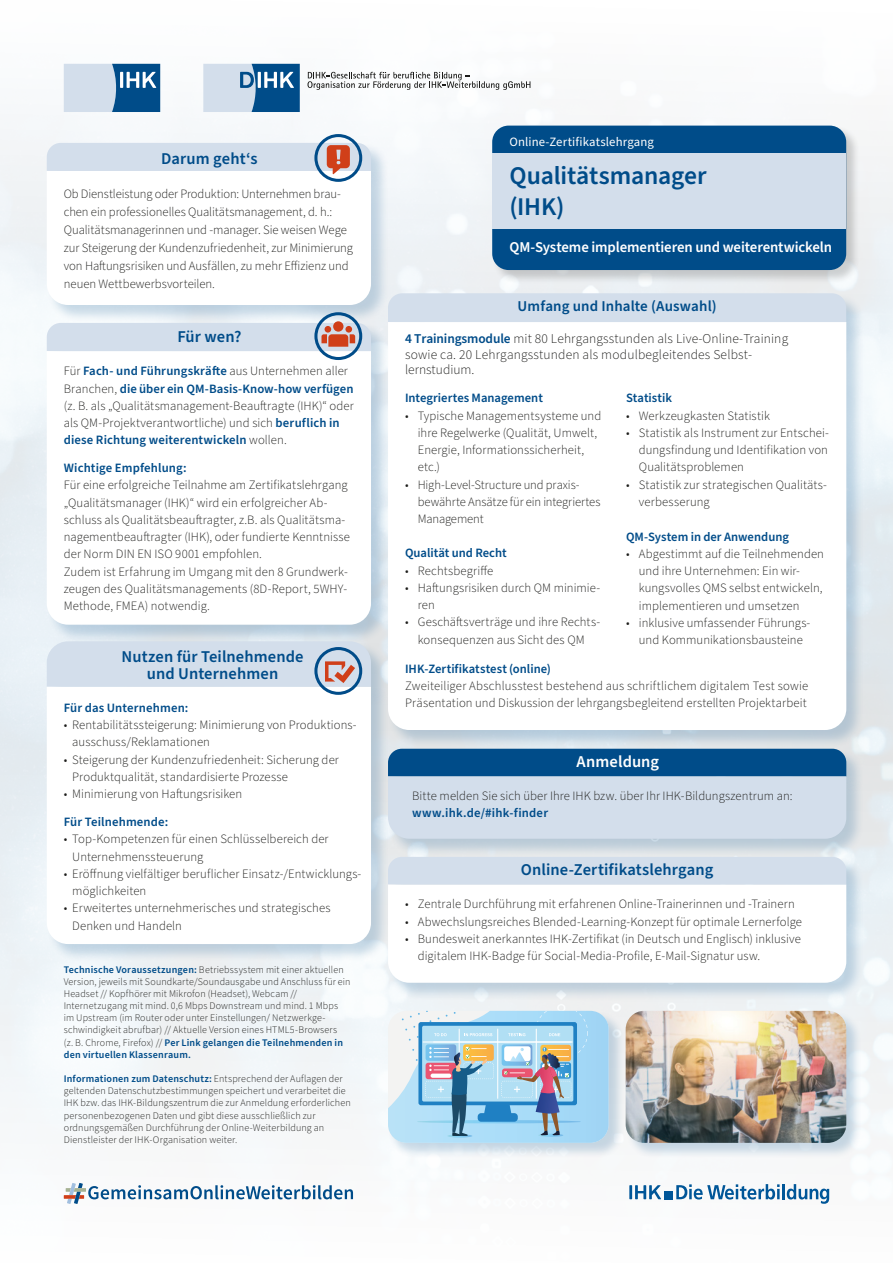
<style>
.page{position:relative;width:893px;height:1263px;background:#fff}
.page>*{position:absolute;margin:0;border:0;box-sizing:border-box;transform-origin:0 0}
.t1{font:600 25.5px "Source Sans Pro";letter-spacing:-.005em;color:#004c89}
.t2{font:600 16.5px/17.2px "Source Sans Pro";letter-spacing:.005em;color:#004c89;text-align:center}
.t3{font:600 16.5px "Source Sans Pro";letter-spacing:.005em;color:#fff}
.t4{font:600 15px "Source Sans Pro";letter-spacing:-.005em;color:#fff}
.t5{font:600 15px "Source Sans Pro";letter-spacing:.01em;color:#004c89}
.t6{font:300 13.5px/15.5px "Source Sans Pro";letter-spacing:.015em;color:#1d1d1b}
.t7{font:300 12.75px/17.2px "Source Sans Pro";letter-spacing:.005em;color:#1d1d1b}
.t8{font:600 12.75px "Source Sans Pro";letter-spacing:.005em;color:#004c89}
.t9{font:12.75px "Source Sans Pro";letter-spacing:.01em;color:#fff}
.t10{font:300 10.2px/12.1px "Source Sans Pro";letter-spacing:.015em;color:#1d1d1b}
.s1{font-weight:600;color:#004c89}
</style>
<div class="page">
<img style="left:0;top:63px;width:893px;height:1137px">
<div style="left:388px;top:293px;width:476px;height:47px;background:#004c89;opacity:.2"></div>
<div style="left:389px;top:293px;width:457px;height:29px;background:#d3deeb"></div>
<div style="left:47px;top:323px;width:342px;height:46px;background:#004c89;opacity:.2"></div>
<div style="left:47px;top:143px;width:342px;height:46px;background:#004c89;opacity:.2"></div>
<div style="left:47px;top:171px;width:342px;height:152px;background:#004c89;opacity:.2"></div>
<div style="left:47px;top:641px;width:342px;height:64px;background:#004c89;opacity:.2"></div>
<div style="left:47px;top:687px;width:342px;height:275px;background:#004c89;opacity:.2"></div>
<svg style="left:47px;top:687px;width:324px;height:257px"></svg>
<div style="left:46px;top:351px;width:343px;height:292px;background:#004c89;opacity:.2"></div>
<svg style="left:47px;top:351px;width:324px;height:274px"></svg>
<div style="left:388px;top:322px;width:476px;height:426px;background:#004c89;opacity:.2"></div>
<svg style="left:388px;top:322px;width:458px;height:408px"></svg>
<div style="left:47px;top:641px;width:324px;height:46px;background:#d3deeb"></div>
<div style="left:314px;top:647px;width:48px;height:48px;border:3px solid #004c89;border-radius:50%"></div>
<svg style="left:47px;top:143px;width:324px;height:162px"></svg>
<div style="left:314px;top:134px;width:48px;height:48px;border:3px solid #004c89;border-radius:50%"></div>
<svg style="left:47px;top:323px;width:324px;height:28px;background:#d1d4de"></svg>
<div style="left:314px;top:312px;width:48px;height:48px;border:3px solid #004c89;border-radius:50%"></div>
<div style="left:388px;top:749px;width:476px;height:46px;background:#004c89;opacity:.2"></div>
<div style="left:388px;top:776px;width:476px;height:81px;background:#004c89;opacity:.2"></div>
<svg style="left:388px;top:749px;width:458px;height:90px;background:#93b2cd"></svg>
<svg style="left:64px;top:64px;width:96px;height:48px;background:#7fa4c4"></svg>
<svg style="left:203px;top:64px;width:97px;height:48px;background:#79a0c1"></svg>
<svg style="left:307px;top:72px;width:223px;height:18px"></svg>
<hr style="left:782px;top:1184px;width:3px;height:15px;background:#005698">
<svg style="left:787px;top:1184px;width:42px;height:20px"></svg>
<div style="left:664px;top:1191px;width:8px;height:8px;background:#005698"></div>
<svg style="left:676px;top:1184px;width:104px;height:15px"></svg>
<hr style="left:629px;top:1185px;width:3px;height:14px;background:#005698">
<svg style="left:635px;top:1185px;width:26px;height:14px"></svg>
<svg style="left:64px;top:1183px;width:289px;height:21px"></svg>
<div style="left:492px;top:125px;width:368px;height:159px;background:#1d1d1b;opacity:.2"></div>
<div style="left:492px;top:126px;width:354px;height:144px;background:#004c89;border-radius:16px"></div>
<div style="left:492px;top:154px;width:354px;height:75px;background:#d3deeb"></div>
<div style="left:388px;top:857px;width:476px;height:46px;background:#004c89;opacity:.2"></div>
<div style="left:388px;top:857px;width:458px;height:27px;background:#d3deeb"></div>
<div style="left:388px;top:885px;width:476px;height:116px;background:#004c89;opacity:.2"></div>
<svg style="left:388px;top:884px;width:458px;height:99px"></svg>
<div style="left:388px;top:1010px;width:237px;height:148px;background:#004c89;opacity:.2"></div>
<svg style="left:388px;top:1011px;width:221px;height:132px;background:#a6c8de"></svg>
<div style="left:625px;top:1010px;width:237px;height:149px;background:#004c89;opacity:.2"></div>
<img style="left:626px;top:1011px;width:220px;height:132px">
<p class="t2" style="left:161px;top:150px;width:98px">Darum geht‘s</p>
<p class="t7" style="left:64px;top:185px;width:291px;line-height:18px">Ob Dienstleistung oder Produktion: Unternehmen brau&shy;chen ein professionelles Qualitätsmanagement, d. h.:<br>Qualitätsmanagerinnen und -manager. Sie weisen Wege zur Steigerung der Kundenzufriedenheit, zur Minimierung von Haftungsrisiken und Ausfällen, zu mehr Effizienz und neuen Wettbewerbsvorteilen.</p>
<p class="t2" style="left:177px;top:329px;width:65px">Für wen?</p>
<p class="t7" style="left:64px;top:363px;width:292px">Für <span class="s1">Fach- und Führungskräfte</span> aus Unternehmen aller Branchen, <span class="s1">die über ein QM-Basis-Know-how verfügen </span>(z. B. als „Qualitätsmanagement-Beauftragte (IHK)“ oder als QM-Projektverantwortliche) und sich <span class="s1">beruflich in diese Richtung weiterentwickeln</span> wollen.</p>
<p class="t8" style="left:64px;top:459px;width:124px">Wichtige Empfehlung:</p>
<p class="t7" style="left:64px;top:477px;width:288px">Für eine erfolgreiche Teilnahme am Zertifikatslehrgang „Qualitätsmanager (IHK)“ wird ein erfolgreicher Ab&shy;schluss als Qualitätsbeauftragter, z.B. als Qualitätsma&shy;nagementbeauftragter (IHK), oder fundierte Kenntnisse der Norm DIN EN ISO 9001 empfohlen.</p>
<p class="t7" style="left:64px;top:563px;width:286px;text-align:justify">Zudem ist Erfahrung im Umgang mit den 8 Grundwerk&shy;zeugen des Qualitätsmanagements (8D-Report, 5WHY-Methode, FMEA) notwendig.</p>
<p class="t2" style="left:122px;top:648px;width:184px">Nutzen für Teilnehmende und Unternehmen</p>
<p class="t8" style="left:64px;top:699px;width:126px">Für das Unternehmen:</p>
<p class="t7" style="left:72px;top:717px;width:286px;text-indent:-9px">• Rentabilitätssteigerung: Minimierung von Produktions&shy;ausschuss/Reklamationen</p>
<p class="t7" style="left:72px;top:751px;width:268px;text-indent:-9px">• Steigerung der Kundenzufriedenheit: Sicherung der<br>Produktqualität, standardisierte Prozesse</p>
<p class="t7" style="left:64px;top:786px;width:180px">• Minimierung von Haftungsrisiken</p>
<p class="t8" style="left:64px;top:813px;width:106px">Für Teilnehmende:</p>
<p class="t7" style="left:72px;top:831px;width:258px;text-indent:-9px">• Top-Kompetenzen für einen Schlüsselbereich der<br>Unternehmenssteuerung</p>
<p class="t7" style="left:72px;top:865px;width:291px;text-indent:-9px">• Eröffnung vielfältiger beruflicher Einsatz-/Entwicklungs&shy;möglichkeiten</p>
<p class="t7" style="left:72px;top:900px;width:260px;text-indent:-9px">• Erweitertes unternehmerisches und strategisches<br>Denken und Handeln</p>
<p class="t10" style="left:64px;top:963px;width:288px"><span class="s1">Technische Voraussetzungen:</span> Betriebssystem mit einer aktuellen<br>Version, jeweils mit Soundkarte/Soundausgabe und Anschluss für ein<br>Headset // Kopfhörer mit Mikrofon (Headset), Webcam //</p>
<p class="t10" style="left:64px;top:1000px;width:281px">Internetzugang mit mind. 0,6 Mbps Downstream und mind. 1 Mbps im Upstream (im Router oder unter Einstellungen/ Netzwerkge&shy;schwindigkeit abrufbar) // Aktuelle Version eines HTML5-Browsers (z. B. Chrome, Firefox) // <span class="s1">Per Link gelangen die Teilnehmenden in den virtuellen Klassenraum.</span></p>
<p class="t10" style="left:64px;top:1073px;width:289px"><span class="s1">Informationen zum Datenschutz:</span> Entsprechend der Auflagen der geltenden Datenschutzbestimmungen speichert und verarbeitet die IHK bzw. das IHK-Bildungszentrum die zur Anmeldung erforderlichen personenbezogenen Daten und gibt diese ausschließlich zur ordnungsgemäßen Durchführung der Online-Weiterbildung an Dienstleister der IHK-Organisation weiter.</p>
<p class="t9" style="left:509px;top:133px;width:146px">Online-Zertifikatslehrgang</p>
<p class="t1" style="left:509px;top:159px;width:199px">Qualitätsmanager</p>
<p class="t1" style="left:509px;top:189px;width:56px">(IHK)</p>
<p class="t4" style="left:509px;top:237px;width:324px">QM-Systeme implementieren und weiterentwickeln</p>
<p class="t5" style="left:518px;top:296px;width:200px">Umfang und Inhalte (Auswahl)</p>
<p class="t6" style="left:405px;top:331px;width:385px"><span class="s1">4 Trainingsmodule</span> mit 80 Lehrgangsstunden als Live-Online-Training sowie ca. 20 Lehrgangsstunden als modulbegleitendes Selbst&shy;lernstudium.</p>
<p class="t8" style="left:405px;top:390px;width:139px">Integriertes Management</p>
<p class="t7" style="left:418px;top:407px;width:185px;text-indent:-13px">• Typische Managementsysteme und ihre Regelwerke (Qualität, Umwelt,<br>Energie, Informationssicherheit, etc.)</p>
<p class="t7" style="left:418px;top:476px;width:184px;text-indent:-13px">• High-Level-Structure und praxis&shy;bewährte Ansätze für ein integriertes<br>Management</p>
<p class="t8" style="left:405px;top:545px;width:103px">Qualität und Recht</p>
<p class="t7" style="left:405px;top:562px;width:90px">• Rechtsbegriffe</p>
<p class="t7" style="left:418px;top:579px;width:184px;text-indent:-13px">• Haftungsrisiken durch QM minimie&shy;ren</p>
<p class="t7" style="left:405px;top:614px;width:197px;text-align:center">• Geschäftsverträge und ihre Rechts&shy;konsequenzen aus Sicht des QM</p>
<p class="t8" style="left:626px;top:390px;width:47px">Statistik</p>
<p class="t7" style="left:626px;top:407px;width:145px">• Werkzeugkasten Statistik</p>
<p class="t7" style="left:639px;top:424px;width:192px;text-align:justify;text-indent:-13px">• Statistik als Instrument zur Entschei&shy;dungsfindung und Identifikation von Qualitätsproblemen</p>
<p class="t7" style="left:639px;top:476px;width:190px;text-indent:-13px">• Statistik zur strategischen Qualitäts&shy;verbesserung</p>
<p class="t8" style="left:626px;top:528px;width:164px">QM-System in der Anwendung</p>
<p class="t7" style="left:639px;top:545px;width:187px;text-indent:-13px">• Abgestimmt auf die Teilnehmenden und ihre Unternehmen: Ein wir&shy;kungsvolles QMS selbst entwickeln, implementieren und umsetzen</p>
<p class="t7" style="left:626px;top:614px;width:186px;text-align:center">• inklusive umfassender Führungs&shy;und Kommunikationsbausteine</p>
<p class="t8" style="left:405px;top:660px;width:147px">IHK-Zertifikatstest (online)</p>
<p class="t7" style="left:405px;top:678px;width:405px">Zweiteiliger Abschlusstest bestehend aus schriftlichem digitalem Test sowie<br>Präsentation und Diskussion der lehrgangsbegleitend erstellten Projektarbeit</p>
<p class="t3" style="left:577px;top:751px;width:84px">Anmeldung</p>
<p class="t7" style="left:412px;top:788px;width:382px">Bitte melden Sie sich über Ihre IHK bzw. über Ihr IHK-Bildungszentrum an: <span class="s1">www.ihk.de/#ihk-finder</span></p>
<p class="t2" style="left:521px;top:862px;width:194px">Online-Zertifikatslehrgang</p>
<p class="t7" style="left:405px;top:896px;width:391px">• Zentrale Durchführung mit erfahrenen Online-Trainerinnen und -Trainern</p>
<p class="t7" style="left:405px;top:913px;width:398px">• Abwechslungsreiches Blended-Learning-Konzept für optimale Lernerfolge</p>
<p class="t7" style="left:418px;top:930px;width:385px;text-indent:-13px">• Bundesweit anerkanntes IHK-Zertifikat (in Deutsch und Englisch) inklusive digitalem IHK-Badge für Social-Media-Profile, E-Mail-Signatur usw.</p>
</div>
